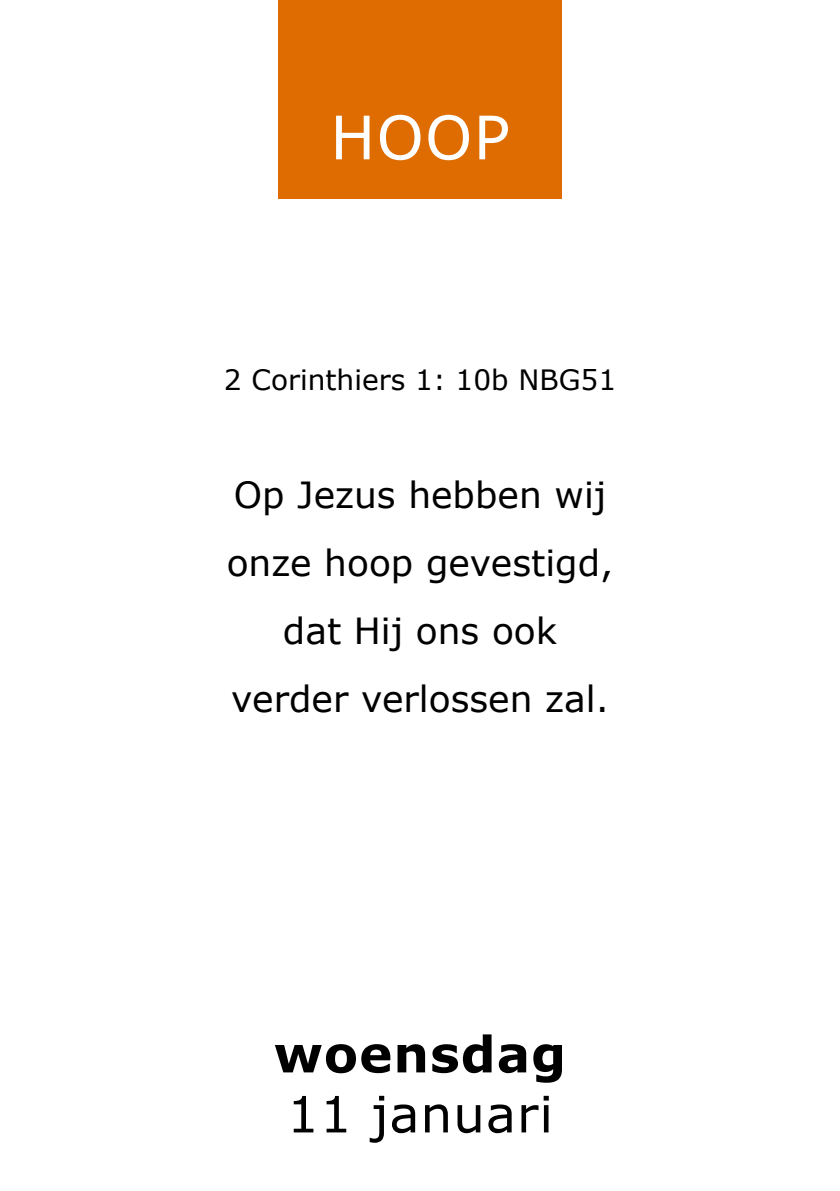
<style>
.page{position:relative;width:840px;height:1191px;background:#fff}
.page>*{position:absolute;margin:0;border:0;box-sizing:border-box;transform-origin:0 0}
.t1{font:60px "Verdana";color:#fff}
.t2{font:50px "Verdana";letter-spacing:.02em;color:#000}
.t3{font:700 50px "Verdana";letter-spacing:.02em;color:#000}
.t4{font:36px/68px "Verdana";color:#000;text-align:center}
.t5{font:28px "Verdana";color:#000}
</style>
<div class="page">
<div style="left:278px;top:0;width:283px;height:198px;background:#de6c00"></div>
<h1 class="t1" style="left:330px;top:96px;width:181px">HOOP</h1>
<p class="t5" style="left:224px;top:360px;width:393px">2 Corinthiers 1: 10b NBG51</p>
<p class="t4" style="left:226px;top:460px;width:388px">Op Jezus hebben wij onze hoop gevestigd, dat Hij ons ook verder verlossen zal.</p>
<h2 class="t3" style="left:273px;top:1021px;width:294px">woensdag</h2>
<h2 class="t2" style="left:287px;top:1079px;width:267px">11 januari</h2>
</div>
